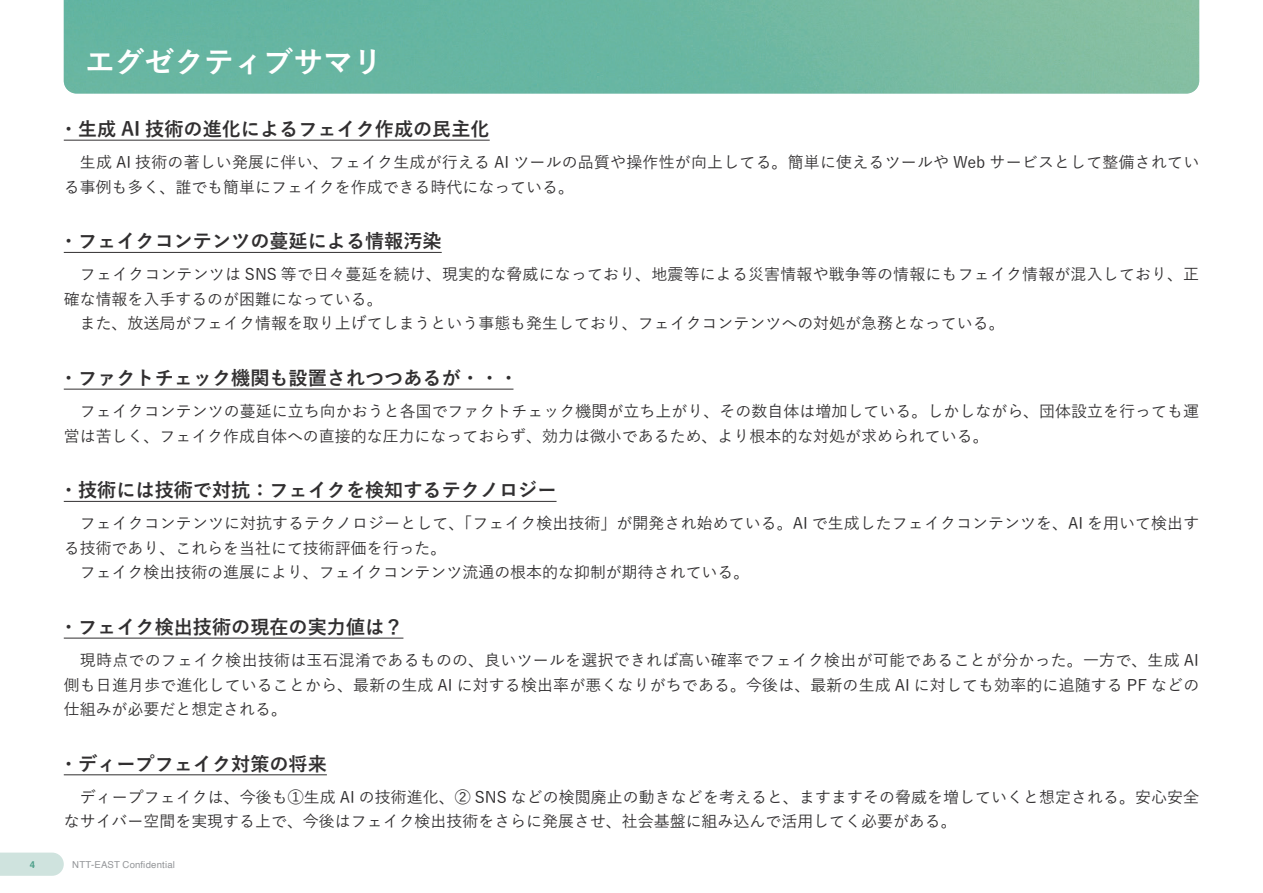
<style>
.page{position:relative;width:1263px;height:893px;background:#fff}
.page>*{position:absolute;margin:0;border:0;box-sizing:border-box;transform-origin:0 0}
.t1{font:700 29.7px "Yu Gothic";color:#fff}
.t2{font:700 19.2px "Yu Gothic";color:#312f30}
.t3{font:500 15.9px/24.5px "Yu Gothic";letter-spacing:.005em;color:#312f30}
.t4{font:9.6px "Helvetica";letter-spacing:.02em;color:#939598}
.t5{font:700 9.6px "Helvetica";color:#4d9f89}
</style>
<div class="page">
<img style="left:64px;top:0;width:1135px;height:94px">
<svg style="left:0;top:853px;width:64px;height:23px"></svg>
<hr style="left:64px;top:252px;width:378px;height:1px;background:#312f30">
<hr style="left:64px;top:389px;width:449px;height:1px;background:#312f30">
<hr style="left:64px;top:501px;width:492px;height:1px;background:#312f30">
<hr style="left:64px;top:638px;width:339px;height:1px;background:#312f30">
<hr style="left:64px;top:774px;width:263px;height:1px;background:#312f30">
<hr style="left:64px;top:140px;width:426px;height:1px;background:#312f30">
<h1 class="t1" style="left:85px;top:45px;width:299px">エグゼクティブサマリ</h1>
<p class="t2" style="left:59px;top:118px;width:432px">・生成 AI 技術の進化によるフェイク作成の民主化</p>
<p class="t3" style="left:64px;top:148px;width:1137px">　生成 AI 技術の著しい発展に伴い、フェイク生成が行える AI ツールの品質や操作性が向上してる。簡単に使えるツールや Web サービスとして整備されている事例も多く、誰でも簡単にフェイクを作成できる時代になっている。</p>
<p class="t2" style="left:59px;top:230px;width:384px">・フェイクコンテンツの蔓延による情報汚染</p>
<p class="t3" style="left:64px;top:260px;width:1137px">　フェイクコンテンツは SNS 等で日々蔓延を続け、現実的な脅威になっており、地震等による災害情報や戦争等の情報にもフェイク情報が混入しており、正確な情報を入手するのが困難になっている。<br>　また、放送局がフェイク情報を取り上げてしまうという事態も発生しており、フェイクコンテンツへの対処が急務となっている。</p>
<p class="t2" style="left:59px;top:367px;width:461px">・ファクトチェック機関も設置されつつあるが・・・</p>
<p class="t3" style="left:64px;top:397px;width:1137px">　フェイクコンテンツの蔓延に立ち向かおうと各国でファクトチェック機関が立ち上がり、その数自体は増加している。しかしながら、団体設立を行っても運営は苦しく、フェイク作成自体への直接的な圧力になっておらず、効力は微小であるため、より根本的な対処が求められている。</p>
<p class="t2" style="left:59px;top:479px;width:499px">・技術には技術で対抗：フェイクを検知するテクノロジー</p>
<p class="t3" style="left:64px;top:509px;width:1137px">　フェイクコンテンツに対抗するテクノロジーとして、「フェイク検出技術」が開発され始めている。AI で生成したフェイクコンテンツを、AI を用いて検出する技術であり、これらを当社にて技術評価を行った。<br>　フェイク検出技術の進展により、フェイクコンテンツ流通の根本的な抑制が期待されている。</p>
<p class="t2" style="left:59px;top:616px;width:346px">・フェイク検出技術の現在の実力値は？</p>
<p class="t3" style="left:64px;top:646px;width:1137px;text-align:justify">　現時点でのフェイク検出技術は玉石混淆であるものの、良いツールを選択できれば高い確率でフェイク検出が可能であることが分かった。一方で、生成 AI側も日進月歩で進化していることから、最新の生成 AI に対する検出率が悪くなりがちである。今後は、最新の生成 AI に対しても効率的に追随する PF などの仕組みが必要だと想定される。</p>
<p class="t2" style="left:59px;top:753px;width:269px">・ディープフェイク対策の将来</p>
<p class="t3" style="left:64px;top:783px;width:1137px">　ディープフェイクは、今後も①生成 AI の技術進化、② SNS などの検閲廃止の動きなどを考えると、ますますその脅威を増していくと想定される。安心安全なサイバー空間を実現する上で、今後はフェイク検出技術をさらに発展させ、社会基盤に組み込んで活用してく必要がある。</p>
<p class="t5" style="left:30px;top:858px;width:7px">4</p>
<p class="t4" style="left:72px;top:857px;width:104px">NTT-EAST Confidential</p>
</div>
